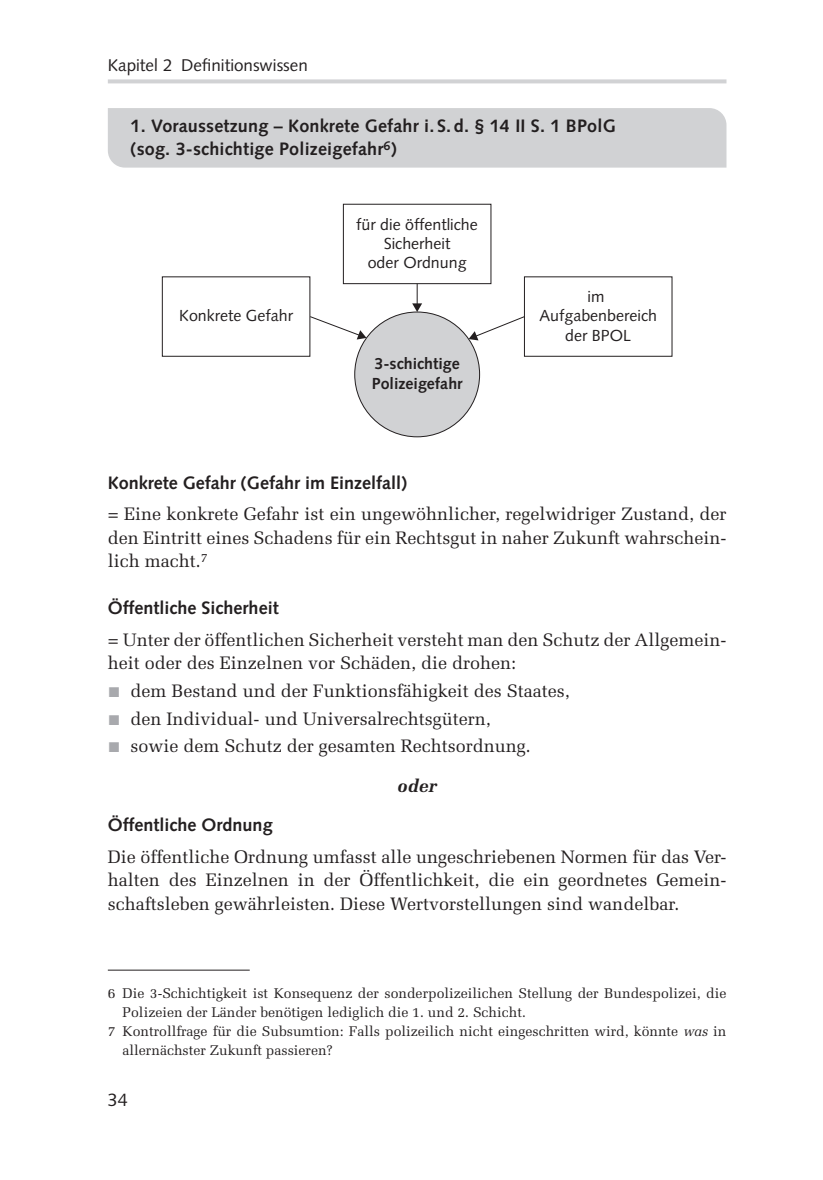
<style>
.page{position:relative;width:823px;height:1180px;background:#fff}
.page>*{position:absolute;margin:0;border:0;box-sizing:border-box;transform-origin:0 0}
.t1{font:18px/23.6px "Melior LT Pro";color:#231f20;text-align:justify}
.t2{font:700 18px/23.6px "Syntax LT Pro";color:#231f20}
.t3{font:18px "Syntax LT Pro";color:#231f20}
.t4{font:17px "Syntax LT Pro";color:#231f20}
.t5{font:16px/19.2px "Syntax LT Pro";color:#231f20;text-align:center}
.t6{font:700 16px/19.2px "Syntax LT Pro";color:#231f20}
.t7{font:14px "Melior LT Pro";color:#231f20}
.s1{color:#a8a9ad}
.s2{font-weight:700;font-style:italic}
.s3{font-style:italic}
</style>
<div class="page">
<svg style="left:108px;top:79px;width:618px;height:4px;background:#d5d6d8"></svg>
<div style="left:108px;top:108px;width:618px;height:59px;background:#d1d2d4"></div>
<div style="left:354px;top:312px;width:125px;height:125px;background:#d1d2d4;border-radius:50%"></div>
<div style="left:162px;top:276px;width:148px;height:81px;border:1px solid #231f20"></div>
<div style="left:342px;top:204px;width:149px;height:80px;border:1px solid #231f20"></div>
<svg style="left:412px;top:283px;width:10px;height:29px"></svg>
<svg style="left:309px;top:315px;width:57px;height:24px"></svg>
<div style="left:523px;top:276px;width:149px;height:81px;border:1px solid #231f20"></div>
<svg style="left:468px;top:315px;width:57px;height:25px"></svg>
<hr style="left:108px;top:969px;width:141px;height:1px;background:#231f20">
<p class="t4" style="left:108px;top:55px;width:201px">Kapitel 2 Definitionswissen</p>
<p class="t2" style="left:130px;top:113px;width:486px">1. Voraussetzung – Konkrete Gefahr i. S. d. § 14 II S. 1 BPolG (sog. 3-schichtige Polizeigefahr<sup>6</sup>)</p>
<p class="t5" style="left:179px;top:306px;width:115px">Konkrete Gefahr</p>
<p class="t5" style="left:356px;top:214px;width:123px">für die öffentliche<br>Sicherheit<br>oder Ordnung</p>
<p class="t6" style="left:371px;top:354px;width:92px">3-schichtige<br>Polizeigefahr</p>
<p class="t5" style="left:539px;top:287px;width:119px">im<br>Aufgabenbereich der BPOL</p>
<p class="t2" style="left:108px;top:471px;width:301px">Konkrete Gefahr (Gefahr im Einzelfall)</p>
<p class="t1" style="left:108px;top:502px;width:619px">= Eine konkrete Gefahr ist ein ungewöhnlicher, regelwidriger Zustand, der den Eintritt eines Schadens für ein Rechtsgut in naher Zukunft wahrschein&shy;lich macht.<sup>7</sup></p>
<p class="t2" style="left:108px;top:596px;width:172px">Öffentliche Sicherheit</p>
<p class="t1" style="left:108px;top:627px;width:619px">= Unter der öffentlichen Sicherheit versteht man den Schutz der Allgemein&shy;heit oder des Einzelnen vor Schäden, die drohen:</p>
<p class="t1" style="left:109px;top:678px;width:462px"><span class="s1">■</span> dem Bestand und der Funktionsfähigkeit des Staates,</p>
<p class="t1" style="left:109px;top:706px;width:383px"><span class="s1">■</span> den Individual- und Universalrechtsgütern,</p>
<p class="t1" style="left:397px;top:726px;width:135px;line-height:39.4px;text-indent:-289px"><span class="s1">■</span> sowie dem Schutz der gesamten Rechtsordnung. <span class="s2">oder</span></p>
<p class="t2" style="left:108px;top:813px;width:166px">Öffentliche Ordnung</p>
<p class="t1" style="left:108px;top:844px;width:619px">Die öffentliche Ordnung umfasst alle ungeschriebenen Normen für das Ver&shy;halten des Einzelnen in der Öffentlichkeit, die ein geordnetes Gemein&shy;schaftsleben gewährleisten. Diese Wertvorstellungen sind wandelbar.</p>
<p class="t7" style="left:108px;top:984px;width:619px">6 Die 3-Schichtigkeit ist Konsequenz der sonderpolizeilichen Stellung der Bundespolizei, die</p>
<p class="t7" style="left:123px;top:1003px;width:404px">Polizeien der Länder benötigen lediglich die 1. und 2. Schicht.</p>
<p class="t7" style="left:108px;top:1022px;width:620px">7 Kontrollfrage für die Subsumtion: Falls polizeilich nicht eingeschritten wird, könnte <span class="s3">was</span> in</p>
<p class="t7" style="left:123px;top:1041px;width:211px">allernächster Zukunft passieren?</p>
<p class="t3" style="left:108px;top:1089px;width:22px">34</p>
</div>
